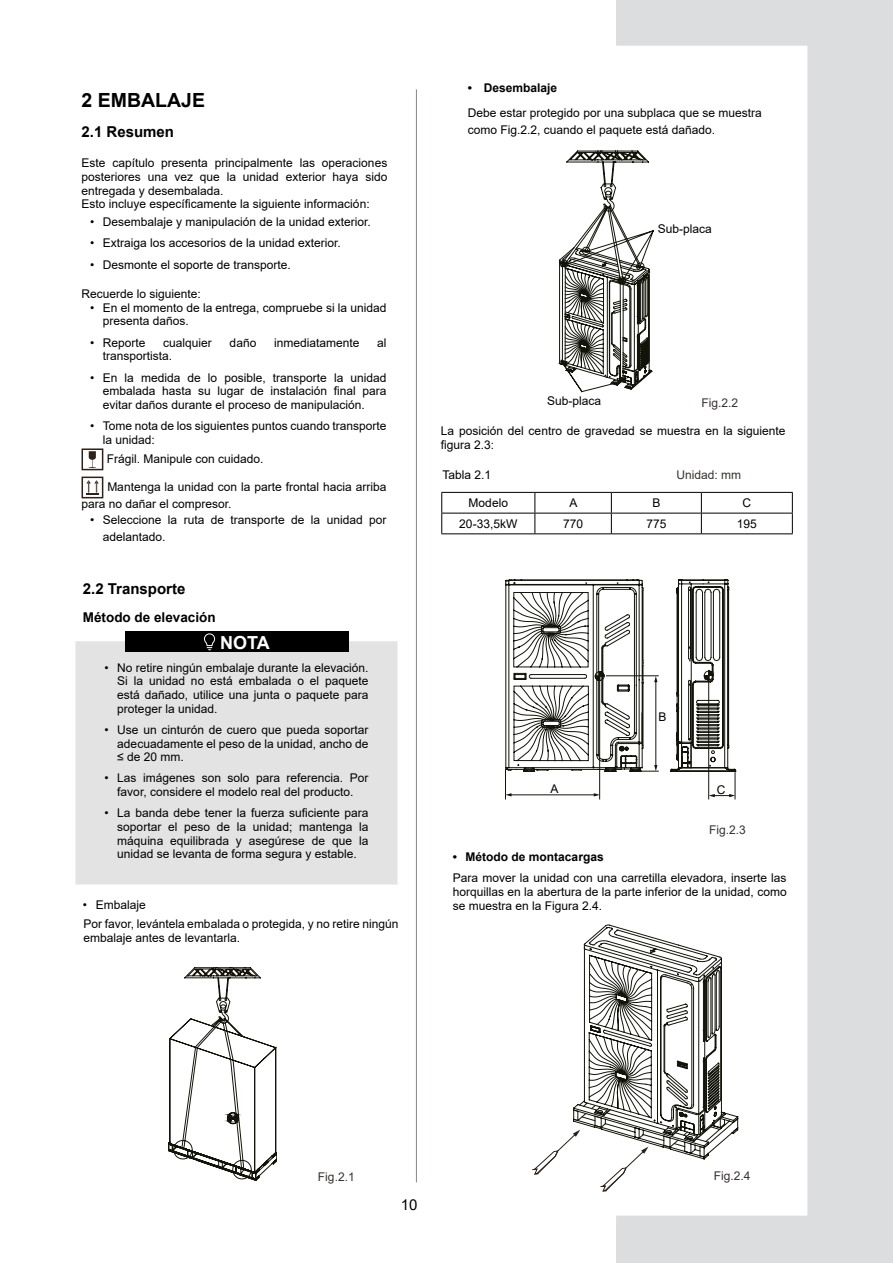
<style>
.page{position:relative;width:893px;height:1263px;background:#fff}
.page>*{position:absolute;margin:0;border:0;box-sizing:border-box;transform-origin:0 0}
.t1{font:700 19.5px "Arial";color:#000}
.t2{font:700 18px "Arial";color:#fff}
.t3{font:700 15px "Arial";color:#000}
.t4{font:15px "Arial";color:#000}
.t5{font:700 13.5px "Arial";color:#000}
.t6{font:12px/13.6px "Arial";color:#000}
.t7{font:12px "Arial";color:#383230}
.t8{font:700 12px "Arial";color:#000}
</style>
<div class="page">
<hr style="left:416px;top:89px;width:1px;height:1093px;background:#848688">
<div style="left:75px;top:641px;width:323px;height:243px;background:#e3e3e3"></div>
<div style="left:125px;top:631px;width:223px;height:21px;background:#000"></div>
<svg style="left:204px;top:633px;width:11px;height:17px"></svg>
<svg style="left:168px;top:967px;width:109px;height:213px"></svg>
<svg style="left:617px;top:0;width:276px;height:1263px"></svg>
<svg style="left:82px;top:448px;width:21px;height:22px"></svg>
<svg style="left:82px;top:477px;width:21px;height:21px"></svg>
<svg style="left:559px;top:151px;width:94px;height:241px"></svg>
<hr style="left:441px;top:492px;width:94px;height:1px;background:#000">
<hr style="left:535px;top:492px;width:76px;height:1px;background:#000">
<hr style="left:611px;top:492px;width:90px;height:1px;background:#000">
<hr style="left:701px;top:492px;width:92px;height:1px;background:#000">
<hr style="left:441px;top:513px;width:94px;height:1px;background:#000">
<svg style="left:441px;top:493px;width:1px;height:40px"></svg>
<hr style="left:535px;top:513px;width:76px;height:1px;background:#000">
<svg style="left:534px;top:493px;width:1px;height:40px"></svg>
<hr style="left:611px;top:513px;width:90px;height:1px;background:#000">
<svg style="left:611px;top:493px;width:1px;height:40px"></svg>
<hr style="left:701px;top:513px;width:92px;height:1px;background:#000">
<svg style="left:701px;top:493px;width:1px;height:40px"></svg>
<svg style="left:792px;top:493px;width:1px;height:40px"></svg>
<hr style="left:441px;top:533px;width:94px;height:1px;background:#000">
<hr style="left:535px;top:533px;width:76px;height:1px;background:#000">
<hr style="left:611px;top:533px;width:90px;height:1px;background:#000">
<hr style="left:701px;top:533px;width:92px;height:1px;background:#000">
<svg style="left:505px;top:580px;width:231px;height:219px"></svg>
<svg style="left:532px;top:925px;width:206px;height:267px"></svg>
<h1 class="t1" style="left:82px;top:87px;width:125px">2 EMBALAJE</h1>
<p class="t3" style="left:82px;top:121px;width:94px">2.1 Resumen</p>
<p class="t6" style="left:82px;top:156px;width:307px">Este capítulo presenta principalmente las operaciones posteriores una vez que la unidad exterior haya sido entregada y desembalada.<br>Esto incluye específicamente la siguiente información:</p>
<p class="t6" style="left:90px;top:215px;width:282px">• Desembalaje y manipulación de la unidad exterior.</p>
<p class="t6" style="left:90px;top:236px;width:252px">• Extraiga los accesorios de la unidad exterior.</p>
<p class="t6" style="left:90px;top:257px;width:202px">• Desmonte el soporte de transporte.</p>
<p class="t6" style="left:82px;top:287px;width:121px">Recuerde lo siguiente:</p>
<p class="t6" style="left:103px;top:301px;width:285px;text-indent:-13px">• En el momento de la entrega, compruebe si la unidad presenta daños.</p>
<p class="t6" style="left:90px;top:335px;width:57px">• Reporte</p>
<p class="t6" style="left:163px;top:335px;width:50px">cualquier</p>
<p class="t6" style="left:230px;top:335px;width:28px">daño</p>
<p class="t6" style="left:274px;top:335px;width:87px">inmediatamente</p>
<p class="t6" style="left:377px;top:335px;width:11px">al</p>
<p class="t6" style="left:103px;top:349px;width:71px">transportista.</p>
<p class="t6" style="left:103px;top:370px;width:285px;text-align:justify;text-indent:-13px">• En la medida de lo posible, transporte la unidad embalada hasta su lugar de instalación final para evitar daños durante el proceso de manipulación.</p>
<p class="t6" style="left:103px;top:419px;width:285px;text-indent:-13px">• Tome nota de los siguientes puntos cuando transporte la unidad:</p>
<p class="t6" style="left:107px;top:452px;width:158px">Frágil. Manipule con cuidado.</p>
<p class="t6" style="left:82px;top:478px;width:306px;line-height:17px;text-indent:26px">Mantenga la unidad con la parte frontal hacia arriba para no dañar el compresor.</p>
<p class="t6" style="left:103px;top:512px;width:285px;line-height:17px;text-indent:-13px">• Seleccione la ruta de transporte de la unidad por adelantado.</p>
<p class="t3" style="left:83px;top:578px;width:104px">2.2 Transporte</p>
<p class="t5" style="left:83px;top:608px;width:134px">Método de elevación</p>
<h2 class="t2" style="left:220px;top:630px;width:51px">NOTA</h2>
<p class="t6" style="left:117px;top:660px;width:253px;text-align:justify;text-indent:-13px">• No retire ningún embalaje durante la elevación.<br>Si la unidad no está embalada o el paquete está dañado, utilice una junta o paquete para proteger la unidad.</p>
<p class="t6" style="left:117px;top:723px;width:253px;text-align:justify;text-indent:-13px">• Use un cinturón de cuero que pueda soportar adecuadamente el peso de la unidad, ancho de ≤ de 20 mm.</p>
<p class="t6" style="left:105px;top:771px;width:265px;text-align:center">• Las imágenes son solo para referencia. Por favor, considere el modelo real del producto.</p>
<p class="t6" style="left:117px;top:806px;width:253px;text-align:justify;text-indent:-13px">• La banda debe tener la fuerza suficiente para soportar el peso de la unidad; mantenga la máquina equilibrada y asegúrese de que la unidad se levanta de forma segura y estable.</p>
<p class="t6" style="left:83px;top:895px;width:317px;line-height:19.2px">• Embalaje<br>Por favor, levántela embalada o protegida, y no retire ningún</p>
<p class="t6" style="left:83px;top:930px;width:158px">embalaje antes de levantarla.</p>
<p class="t8" style="left:468px;top:80px;width:91px">• Desembalaje</p>
<p class="t6" style="left:468px;top:104px;width:296px;line-height:17.1px">Debe estar protegido por una subplaca que se muestra como Fig.2.2, cuando el paquete está dañado.</p>
<p class="t6" style="left:658px;top:222px;width:56px">Sub-placa</p>
<p class="t6" style="left:547px;top:394px;width:56px">Sub-placa</p>
<p class="t7" style="left:701px;top:394px;width:38px">Fig.2.2</p>
<p class="t6" style="left:441px;top:424px;width:346px">La posición del centro de gravedad se muestra en la siguiente figura 2.3:</p>
<p class="t6" style="left:442px;top:467px;width:50px">Tabla 2.1</p>
<p class="t7" style="left:676px;top:466px;width:66px">Unidad: mm</p>
<p class="t6" style="left:469px;top:496px;width:41px">Modelo</p>
<p class="t6" style="left:569px;top:496px;width:10px">A</p>
<p class="t6" style="left:652px;top:496px;width:10px">B</p>
<p class="t6" style="left:742px;top:496px;width:10px">C</p>
<p class="t6" style="left:459px;top:517px;width:60px">20-33,5kW</p>
<p class="t6" style="left:563px;top:517px;width:22px">770</p>
<p class="t6" style="left:646px;top:517px;width:22px">775</p>
<p class="t6" style="left:737px;top:517px;width:22px">195</p>
<p class="t6" style="left:551px;top:781px;width:10px">A</p>
<p class="t6" style="left:659px;top:710px;width:10px">B</p>
<p class="t6" style="left:717px;top:782px;width:10px">C</p>
<p class="t7" style="left:709px;top:821px;width:38px">Fig.2.3</p>
<p class="t8" style="left:453px;top:848px;width:152px">• Método de montacargas</p>
<p class="t6" style="left:453px;top:871px;width:335px;text-align:justify">Para mover la unidad con una carretilla elevadora, inserte las horquillas en la abertura de la parte inferior de la unidad, como se muestra en la Figura 2.4.</p>
<p class="t7" style="left:318px;top:1168px;width:38px">Fig.2.1</p>
<p class="t4" style="left:401px;top:1195px;width:18px">10</p>
<p class="t7" style="left:714px;top:1167px;width:38px">Fig.2.4</p>
</div>
